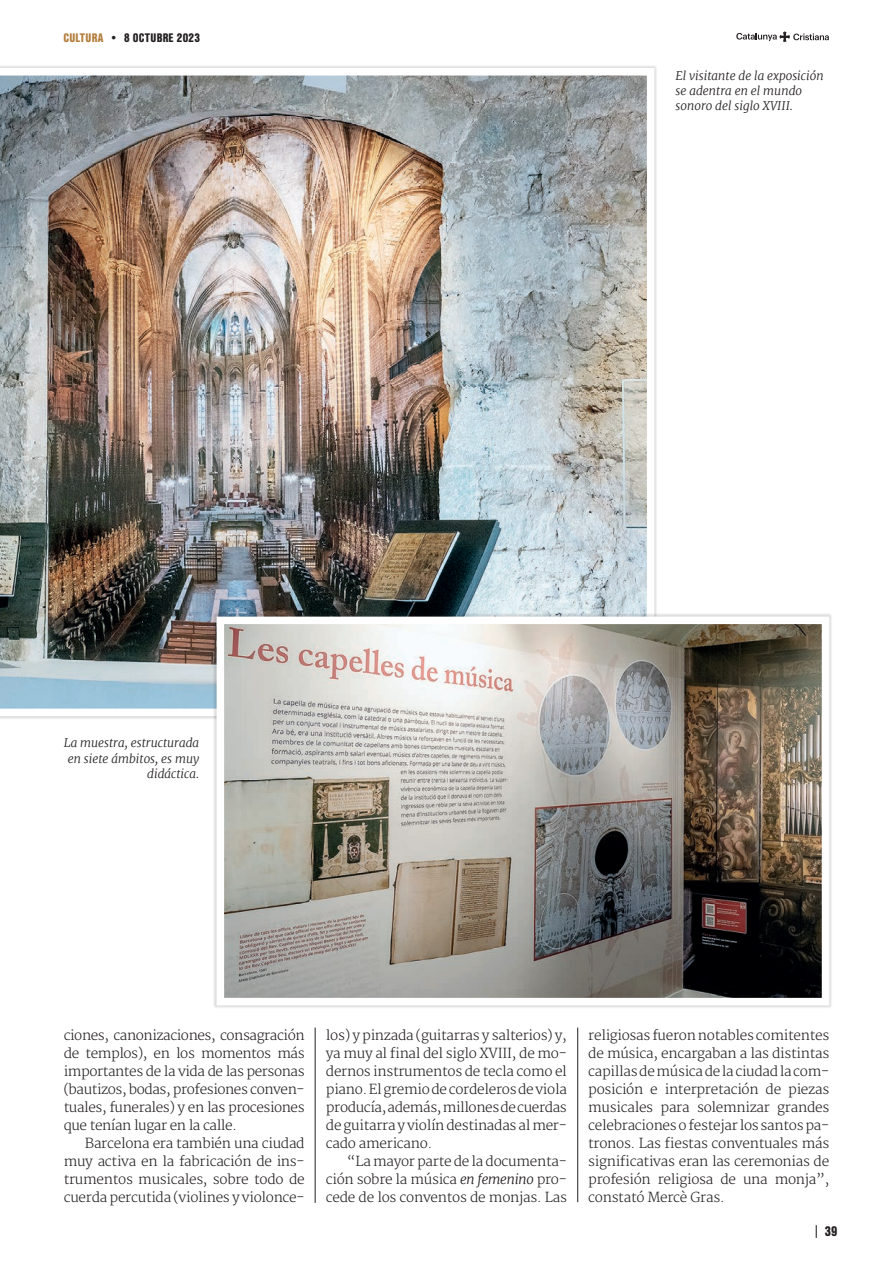
<style>
.page{position:relative;width:893px;height:1263px;background:#fff}
.page>*{position:absolute;margin:0;border:0;box-sizing:border-box;transform-origin:0 0}
.TEXTO_PPAL_ESP{font:300 13.5px/18px "Merriweather";letter-spacing:-.02em;color:#231f20;text-align:justify}
.t1{font:900 13.5px "Nimbus San Con LOT";color:#231f20}
.PEU_FOTO{font:italic 300 12px/15px "Merriweather";color:#231f20}
.t2{font:900 12px "Nimbus San Con LOT";letter-spacing:.02em;color:#231f20}
.s1{color:#b37d3b}
.s2{font-style:italic}
</style>
<div class="page">
<img style="left:0;top:75px;width:647px;height:634px">
<hr style="left:315px;top:1027px;width:1px;height:176px;background:#231f20">
<hr style="left:577px;top:1027px;width:1px;height:175px;background:#231f20">
<div style="left:213px;top:613px;width:620px;height:396px;background:#231f20;opacity:.15"></div>
<img style="left:226px;top:626px;width:594px;height:370px">
<div style="left:217px;top:617px;width:612px;height:388px;border:8px solid #fff"></div>
<svg style="left:816px;top:1225px;width:1px;height:13px"></svg>
<svg style="left:736px;top:31px;width:93px;height:11px"></svg>
<p class="t2" style="left:63px;top:28px;width:138px"><span class="s1">CULTURA</span> • 8 OCTUBRE 2023</p>
<p class="PEU_FOTO" style="left:676px;top:68px;width:150px">El visitante de la exposición se adentra en el mundo sonoro del siglo XVIII.</p>
<p class="PEU_FOTO" style="left:64px;top:736px;width:137px;text-align:right">La muestra, estructurada en siete ámbitos, es muy didáctica.</p>
<p class="TEXTO_PPAL_ESP" style="left:64px;top:1027px;width:242px">ciones, canonizaciones, consagración de templos), en los momentos más importantes de la vida de las personas (bautizos, bodas, profesiones conven&shy;tuales, funerales) y en las procesiones que tenían lugar en la calle.</p>
<p class="TEXTO_PPAL_ESP" style="left:64px;top:1135px;width:242px;text-indent:21px">Barcelona era también una ciudad muy activa en la fabricación de ins&shy;trumentos musicales, sobre todo de cuerda percutida (violines y violonce-</p>
<p class="TEXTO_PPAL_ESP" style="left:326px;top:1027px;width:242px">los) y pinzada (guitarras y salterios) y, ya muy al final del siglo XVIII, de mo&shy;dernos instrumentos de tecla como el piano. El gremio de cordeleros de viola producía, además, millones de cuerdas de guitarra y violín destinadas al mer&shy;cado americano.</p>
<p class="TEXTO_PPAL_ESP" style="left:326px;top:1153px;width:242px;text-indent:21px">“La mayor parte de la documenta&shy;ción sobre la música <span class="s2">en femenino</span> pro&shy;cede de los conventos de monjas. Las</p>
<p class="TEXTO_PPAL_ESP" style="left:588px;top:1026px;width:243px">religiosas fueron notables comitentes de música, encargaban a las distintas capillas de música de la ciudad la com&shy;posición e interpretación de piezas musicales para solemnizar grandes celebraciones o festejar los santos pa&shy;tronos. Las fiestas conventuales más significativas eran las ceremonias de profesión religiosa de una monja”, constató Mercè Gras.</p>
<p class="t1" style="left:825px;top:1221px;width:14px">39</p>
</div>
